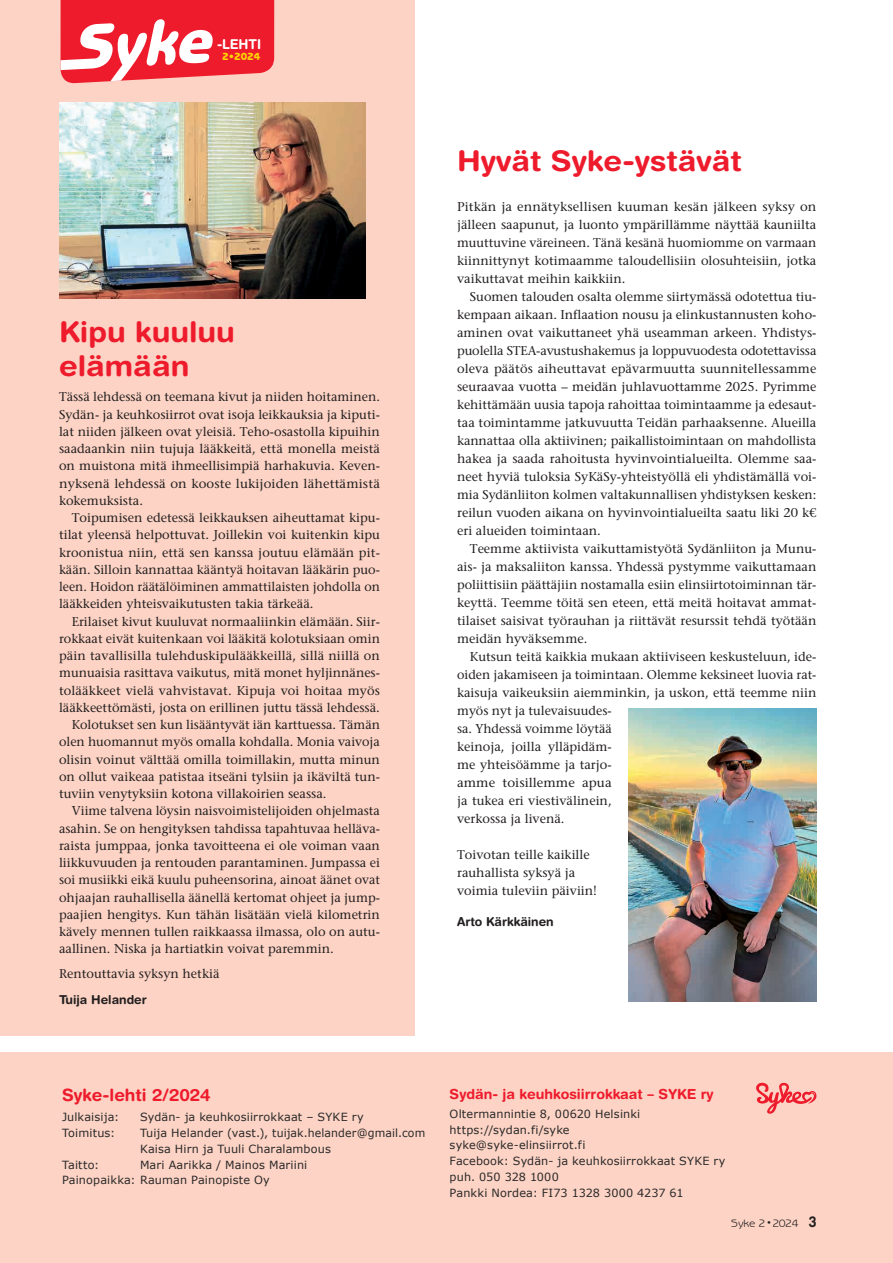
<style>
.page{position:relative;width:893px;height:1263px;background:#fff}
.page>*{position:absolute;margin:0;border:0;box-sizing:border-box;transform-origin:0 0}
.t1{font:700 28.5px/33px "Helvetica Rounded LT Std";color:#ee1b2c;scale:1.07 1}
.t2{font:700 16.95px "Helvetica Rounded LT Std";color:#ee1b2c}
.t3{font:700 13.95px "Helvetica Rounded LT Std";color:#ee1b2c}
.t4{font:700 13.65px "Helvetica Rounded LT Std";letter-spacing:-.01em;color:#fff;scale:.95 1}
.t5{font:500 12.75px/18px "Stone Serif Std";color:#231f20;text-align:justify}
.t6{font:700 12.3px "Helvetica Rounded LT Std";color:#231f20}
.t7{font:11.25px/15.8px "Verdana";letter-spacing:.01em;color:#2b292a}
.t8{font:10.8px "Benguiat Gothic Std";letter-spacing:-.025em;color:#231f20;scale:1.05 1}
.t9{font:800 10.5px "Benguiat Gothic Std";color:#fed304}
.s1{font-size:7.5px}
.s2{font-family:"Helvetica Rounded LT Std";font-weight:700;font-size:15px}
</style>
<div class="page">
<div style="left:0;top:0;width:415px;height:1036px;background:#fcd3c4"></div>
<div style="left:0;top:1052px;width:893px;height:211px;background:#fcd3c4"></div>
<svg style="left:61px;top:0;width:213px;height:84px;background:#f2545f"></svg>
<img style="left:59px;top:102px;width:306px;height:197px">
<img style="left:629px;top:709px;width:187px;height:292px">
<svg style="left:756px;top:1082px;width:60px;height:32px"></svg>
<p class="t4" style="left:217px;top:36px;width:48px">-LEHTI</p>
<p class="t9" style="left:222px;top:50px;width:40px">2•2024</p>
<h1 class="t1" style="left:59px;top:315px;width:166px">Kipu kuuluu elämään</h1>
<p class="t5" style="left:59px;top:388px;width:322px;line-height:17.2px">Tässä lehdessä on teemana kivut ja niiden hoitaminen.<br>Sydän- ja keuhkosiirrot ovat isoja leikkauksia ja kiputi&shy;lat niiden jälkeen ovat yleisiä. Teho-osastolla kipuihin saadaankin niin tujuja lääkkeitä, että monella meistä on muistona mitä ihmeellisimpiä harhakuvia. Keven&shy;nyksenä lehdessä on kooste lukijoiden lähettämistä kokemuksista.</p>
<p class="t5" style="left:59px;top:509px;width:322px;line-height:17.2px;text-indent:13px">Toipumisen edetessä leikkauksen aiheuttamat kipu&shy;tilat yleensä helpottuvat. Joillekin voi kuitenkin kipu kroonistua niin, että sen kanssa joutuu elämään pit&shy;kään. Silloin kannattaa kääntyä hoitavan lääkärin puo&shy;leen. Hoidon räätälöiminen ammattilaisten johdolla on lääkkeiden yhteisvaikutusten takia tärkeää.</p>
<p class="t5" style="left:72px;top:612px;width:310px">Erilaiset kivut kuuluvat normaaliinkin elämään. Siir-</p>
<p class="t5" style="left:59px;top:629px;width:322px">rokkaat eivät kuitenkaan voi lääkitä kolotuksiaan omin</p>
<p class="t5" style="left:59px;top:647px;width:322px">päin tavallisilla tulehduskipulääkkeillä, sillä niillä on</p>
<p class="t5" style="left:59px;top:664px;width:322px">munuaisia rasittava vaikutus, mitä monet hyljinnänes-</p>
<p class="t5" style="left:59px;top:681px;width:322px">tolääkkeet vielä vahvistavat. Kipuja voi hoitaa myös</p>
<p class="t5" style="left:59px;top:698px;width:322px">lääkkeettömästi, josta on erillinen juttu tässä lehdessä.</p>
<p class="t5" style="left:72px;top:716px;width:310px">Kolotukset sen kun lisääntyvät iän karttuessa. Tämän</p>
<p class="t5" style="left:59px;top:733px;width:322px">olen huomannut myös omalla kohdalla. Monia vaivoja</p>
<p class="t5" style="left:59px;top:750px;width:322px">olisin voinut välttää omilla toimillakin, mutta minun</p>
<p class="t5" style="left:59px;top:767px;width:322px">on ollut vaikeaa patistaa itseäni tylsiin ja ikäviltä tun-</p>
<p class="t5" style="left:59px;top:785px;width:269px">tuviin venytyksiin kotona villakoirien seassa.</p>
<p class="t5" style="left:72px;top:802px;width:310px">Viime talvena löysin naisvoimistelijoiden ohjelmasta</p>
<p class="t5" style="left:59px;top:819px;width:322px">asahin. Se on hengityksen tahdissa tapahtuvaa helläva-</p>
<p class="t5" style="left:59px;top:836px;width:322px">raista jumppaa, jonka tavoitteena ei ole voiman vaan</p>
<p class="t5" style="left:59px;top:854px;width:322px">liikkuvuuden ja rentouden parantaminen. Jumpassa ei</p>
<p class="t5" style="left:59px;top:871px;width:322px">soi musiikki eikä kuulu puheensorina, ainoat äänet ovat</p>
<p class="t5" style="left:59px;top:888px;width:322px">ohjaajan rauhallisella äänellä kertomat ohjeet ja jump-</p>
<p class="t5" style="left:59px;top:905px;width:322px">paajien hengitys. Kun tähän lisätään vielä kilometrin</p>
<p class="t5" style="left:59px;top:923px;width:322px">kävely mennen tullen raikkaassa ilmassa, olo on autu-</p>
<p class="t5" style="left:59px;top:940px;width:276px">aallinen. Niska ja hartiatkin voivat paremmin.</p>
<p class="t5" style="left:59px;top:964px;width:162px">Rentouttavia syksyn hetkiä</p>
<p class="t6" style="left:59px;top:992px;width:89px">Tuija Helander</p>
<h1 class="t1" style="left:457px;top:144px;width:268px">Hyvät Syke-ystävät</h1>
<p class="t5" style="left:457px;top:198px;width:361px">Pitkän ja ennätyksellisen kuuman kesän jälkeen syksy on jälleen saapunut, ja luonto ympärillämme näyttää kauniilta muuttuvine väreineen. Tänä kesänä huomiomme on varmaan kiinnittynyt kotimaamme taloudellisiin olosuhteisiin, jotka vaikuttavat meihin kaikkiin.</p>
<p class="t5" style="left:457px;top:288px;width:361px;text-indent:13px">Suomen talouden osalta olemme siirtymässä odotettua tiu&shy;kempaan aikaan. Inflaation nousu ja elinkustannusten koho&shy;aminen ovat vaikuttaneet yhä useamman arkeen. Yhdistys&shy;puolella STEA-avustushakemus ja loppuvuodesta odotettavissa oleva päätös aiheuttavat epävarmuutta suunnitellessamme seuraavaa vuotta – meidän juhlavuottamme 2025. Pyrimme kehittämään uusia tapoja rahoittaa toimintaamme ja edesaut&shy;taa toimintamme jatkuvuutta Teidän parhaaksenne. Alueilla kannattaa olla aktiivinen; paikallistoimintaan on mahdollista hakea ja saada rahoitusta hyvinvointialueilta. Olemme saa&shy;neet hyviä tuloksia SyKäSy-yhteistyöllä eli yhdistämällä voi&shy;mia Sydänliiton kolmen valtakunnallisen yhdistyksen kesken: reilun vuoden aikana on hyvinvointialueilta saatu liki 20 k€ eri alueiden toimintaan.</p>
<p class="t5" style="left:457px;top:540px;width:361px;text-indent:13px">Teemme aktiivista vaikuttamistyötä Sydänliiton ja Munu&shy;ais- ja maksaliiton kanssa. Yhdessä pystymme vaikuttamaan poliittisiin päättäjiin nostamalla esiin elinsiirtotoiminnan tär&shy;keyttä. Teemme töitä sen eteen, että meitä hoitavat ammat&shy;tilaiset saisivat työrauhan ja riittävät resurssit tehdä työtään meidän hyväksemme.</p>
<p class="t5" style="left:457px;top:648px;width:361px;text-align:left;text-indent:13px">Kutsun teitä kaikkia mukaan aktiiviseen keskusteluun, ide&shy;oiden jakamiseen ja toimintaan. Olemme keksineet luovia rat&shy;kaisuja vaikeuksiin aiemminkin, ja uskon, että teemme niin myös nyt ja tulevaisuudes-<br>sa. Yhdessä voimme löytää<br>keinoja, joilla ylläpidäm-<br>me yhteisöämme ja tarjo-<br>amme toisillemme apua<br>ja tukea eri viestivälinein,<br>verkossa ja livenä.</p>
<p class="t5" style="left:457px;top:846px;width:141px;text-align:left">Toivotan teille kaikille rauhallista syksyä ja voimia tuleviin päiviin!</p>
<p class="t6" style="left:457px;top:914px;width:98px">Arto Kärkkäinen</p>
<h2 class="t2" style="left:62px;top:1085px;width:150px">Syke-lehti 2/2024</h2>
<p class="t7" style="left:62px;top:1109px;width:59px">Julkaisija:</p>
<p class="t7" style="left:140px;top:1109px;width:225px">Sydän- ja keuhkosiirrokkaat – SYKE ry</p>
<p class="t7" style="left:62px;top:1125px;width:55px">Toimitus:</p>
<p class="t7" style="left:140px;top:1125px;width:287px">Tuija Helander (vast.), tuijak.helander@gmail.com<br>Kaisa Hirn ja Tuuli Charalambous</p>
<p class="t7" style="left:62px;top:1157px;width:39px">Taitto:</p>
<p class="t7" style="left:62px;top:1157px;width:247px;text-indent:78px">Mari Aarikka / Mainos Mariini<br>Painopaikka: Rauman Painopiste Oy</p>
<p class="t3" style="left:450px;top:1086px;width:265px">Sydän- ja keuhkosiirrokkaat – SYKE ry</p>
<p class="t7" style="left:450px;top:1106px;width:277px">Oltermannintie 8, 00620 Helsinki https://sydan.fi/syke<br>syke@syke-elinsiirrot.fi<br>Facebook: Sydän- ja keuhkosiirrokkaat SYKE ry puh. 050 328 1000<br>Pankki Nordea: FI73 1328 3000 4237 61</p>
<p class="t8" style="left:731px;top:1217px;width:83px">Syke 2 <span class="s1">•</span> 2024 <span class="s2">3</span></p>
</div>
